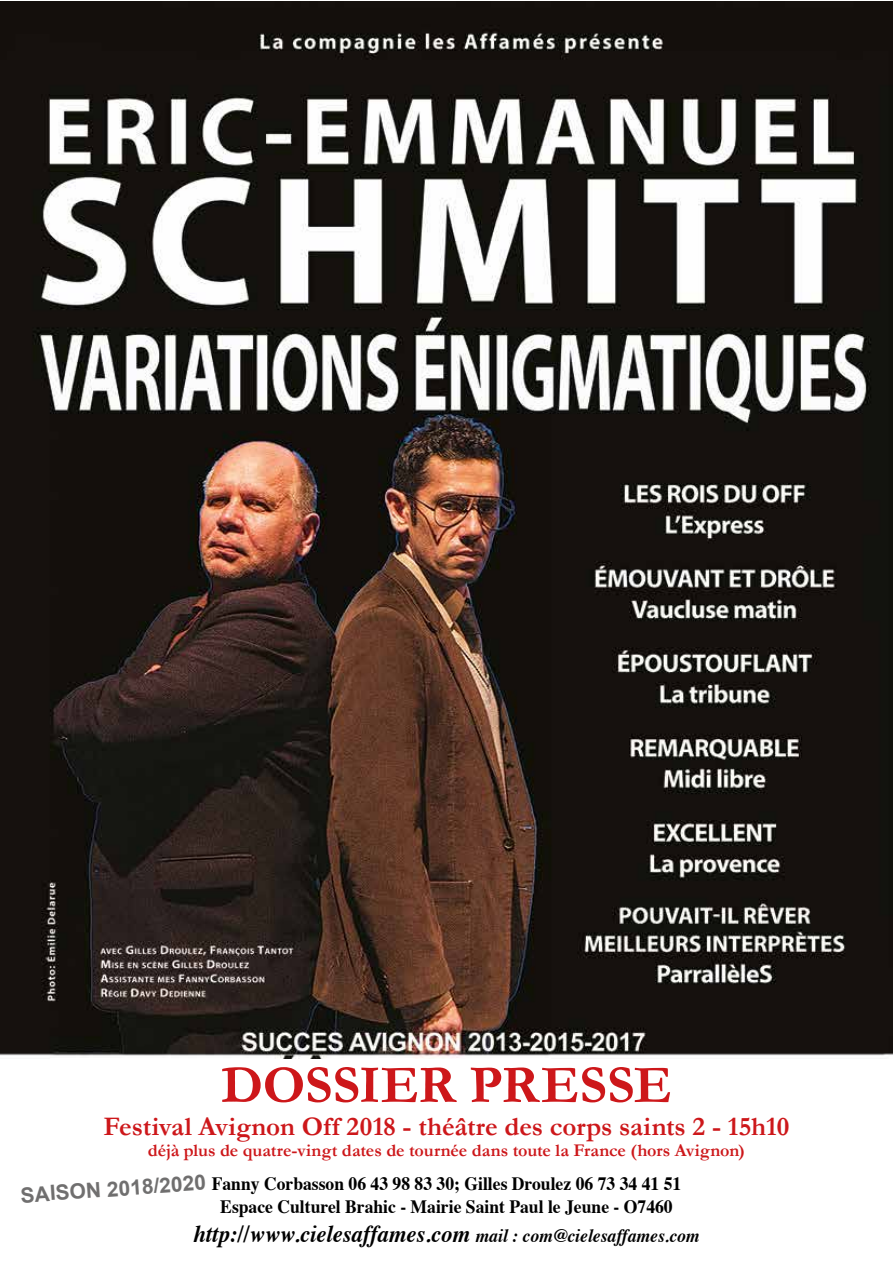
<style>
.page{position:relative;width:893px;height:1263px;background:#fff}
.page>*{position:absolute;margin:0;border:0;box-sizing:border-box;transform-origin:0 0}
.t1{font:700 54px "Garamond";letter-spacing:-.005em;color:#cd171a}
.t2{font:700 27px "Garamond";color:#cd171a}
.t3{font:italic 700 24.15px "Times";color:#000;scale:.94 1}
.t4{font:700 21px "Arial";color:#706f6f}
.t5{font:700 18.75px/22.5px "Times";color:#000;text-align:center;scale:.94 1}
.t6{font:700 18px "Garamond";letter-spacing:-.005em;color:#cd171a}
.s1{font-size:18.75px}
</style>
<div class="page">
<img style="left:0;top:1px;width:893px;height:1058px">
<h1 class="t1" style="left:221px;top:1053px;width:453px">DOSSIER PRESSE</h1>
<h2 class="t2" style="left:103px;top:1110px;width:688px">Festival Avignon Off 2018 - théâtre des corps saints 2 - 15h10</h2>
<p class="t6" style="left:148px;top:1140px;width:598px">déjà plus de quatre-vingt dates de tournée dans toute la France (hors Avignon)</p>
<p class="t4" style="left:20px;top:1181px;width:187px;rotate:-4deg">SAISON 2018/2020</p>
<p class="t5" style="left:212px;top:1171px;width:501px">Fanny Corbasson 06 43 98 83 30; Gilles Droulez 06 73 34 41 51<br>Espace Culturel Brahic - Mairie Saint Paul le Jeune - O7460</p>
<p class="t3" style="left:193px;top:1211px;width:540px">http://www.cielesaffames.com <span class="s1">mail : com@cielesaffames.com</span></p>
</div>
